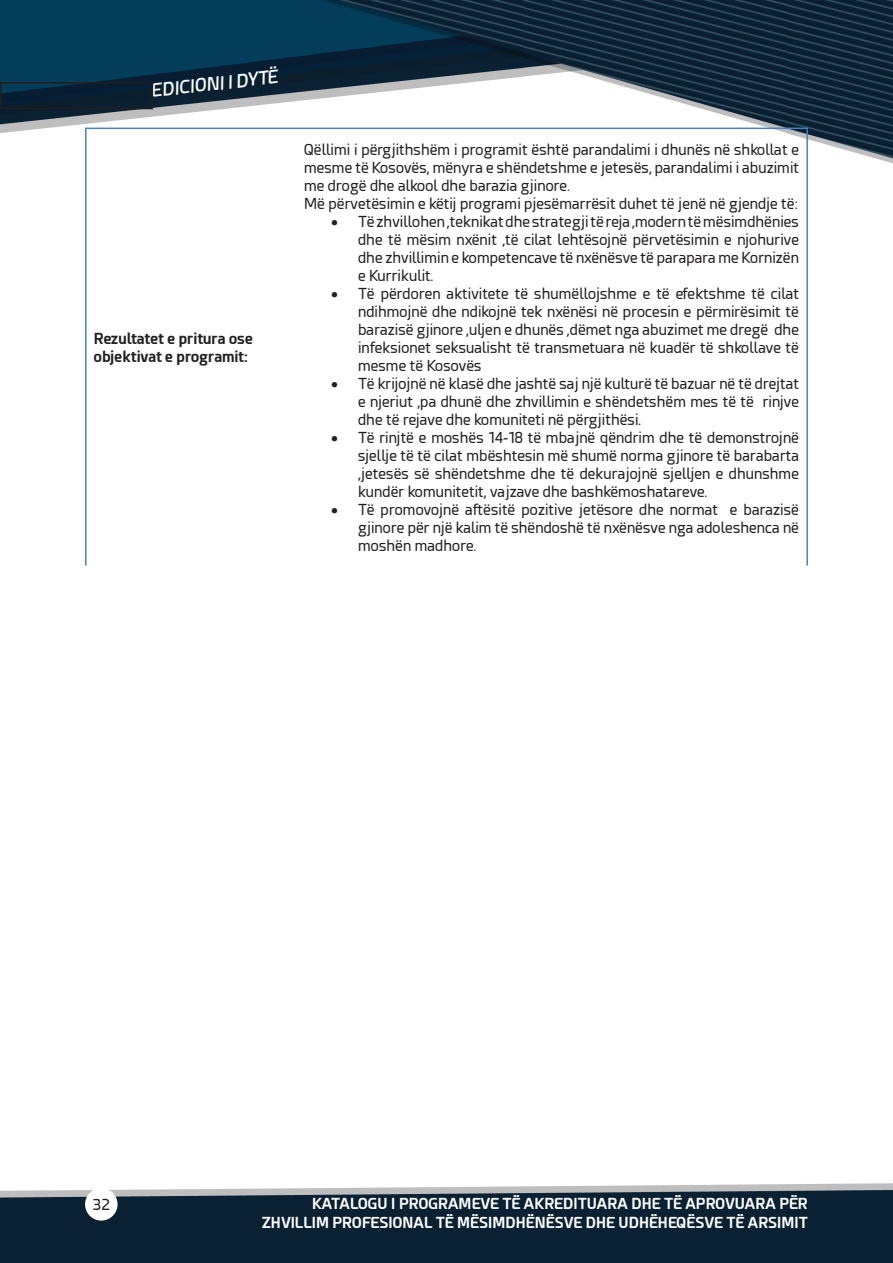
<style>
.page{position:relative;width:893px;height:1263px;background:#fff}
.page>*{position:absolute;margin:0;border:0;box-sizing:border-box;transform-origin:0 0}
.t1{font:italic 600 18px "Esphimere";color:#fff}
.t2{font:15px/18px "Esphimere";color:#231f20;text-align:justify}
.t3{font:700 15px/18.8px "Esphimere";color:#fff;text-align:right}
.t4{font:700 15px/18px "Esphimere";color:#231f20}
</style>
<div class="page">
<img style="left:0;top:0;width:893px;height:164px">
<img style="left:1px;top:1183px;width:891px;height:80px">
<div style="left:0;top:82px;width:153px;height:27px;border:2px solid #231f20"></div>
<div style="left:85px;top:1188px;width:33px;height:32px;background:#fff;border-radius:50%"></div>
<hr style="left:85px;top:129px;width:2px;height:437px;background:#4a81bf">
<hr style="left:85px;top:128px;width:211px;height:1px;background:#4a81bf">
<hr style="left:296px;top:128px;width:512px;height:1px;background:#4a81bf">
<hr style="left:806px;top:129px;width:2px;height:437px;background:#4a81bf">
<p class="t1" style="left:150px;top:79px;width:129px;rotate:-6deg">EDICIONI I DYTË</p>
<p class="t4" style="left:94px;top:329px;width:161px">Rezultatet e pritura ose objektivat e programit:</p>
<p class="t2" style="left:304px;top:141px;width:496px;text-align:left">Qëllimi i përgjithshëm i programit është parandalimi i dhunës në shkollat e mesme të Kosovës, mënyra e shëndetshme e jetesës, parandalimi i abuzimit me drogë dhe alkool dhe barazia gjinore.<br>Më përvetësimin e këtij programi pjesëmarrësit duhet të jenë në gjendje të:</p>
<p class="t2" style="left:358px;top:213px;width:443px;text-indent:-27px">• Të zhvillohen ,teknikat dhe strategji të reja ,modern të mësimdhënies dhe të mësim nxënit ,të cilat lehtësojnë përvetësimin e njohurive dhe zhvillimin e kompetencave të nxënësve të parapara me Kornizën e Kurrikulit.</p>
<p class="t2" style="left:358px;top:285px;width:442px;text-indent:-27px">• Të përdoren aktivitete të shumëllojshme e të efektshme të cilat ndihmojnë dhe ndikojnë tek nxënësi në procesin e përmirësimit të barazisë gjinore ,uljen e dhunës ,dëmet nga abuzimet me dregë dhe infeksionet seksualisht të transmetuara në kuadër të shkollave të mesme të Kosovës</p>
<p class="t2" style="left:358px;top:375px;width:443px;text-indent:-27px">• Të krijojnë në klasë dhe jashtë saj një kulturë të bazuar në të drejtat e njeriut ,pa dhunë dhe zhvillimin e shëndetshëm mes të të rinjve dhe të rejave dhe komuniteti në përgjithësi.</p>
<p class="t2" style="left:358px;top:429px;width:443px;text-indent:-27px">• Të rinjtë e moshës 14-18 të mbajnë qëndrim dhe të demonstrojnë sjellje të të cilat mbështesin më shumë norma gjinore të barabarta ,jetesës së shëndetshme dhe të dekurajojnë sjelljen e dhunshme kundër komunitetit, vajzave dhe bashkëmoshatareve.</p>
<p class="t2" style="left:358px;top:501px;width:443px;text-indent:-27px">• Të promovojnë aftësitë pozitive jetësore dhe normat e barazisë gjinore për një kalim të shëndoshë të nxënësve nga adoleshenca në moshën madhore.</p>
<p class="t2" style="left:93px;top:1196px;width:19px">32</p>
<p class="t3" style="left:262px;top:1194px;width:548px">KATALOGU I PROGRAMEVE TË AKREDITUARA DHE TË APROVUARA PËR<br>ZHVILLIM PROFESIONAL TË MËSIMDHËNËSVE DHE UDHËHEQËSVE TË ARSIMIT</p>
</div>
